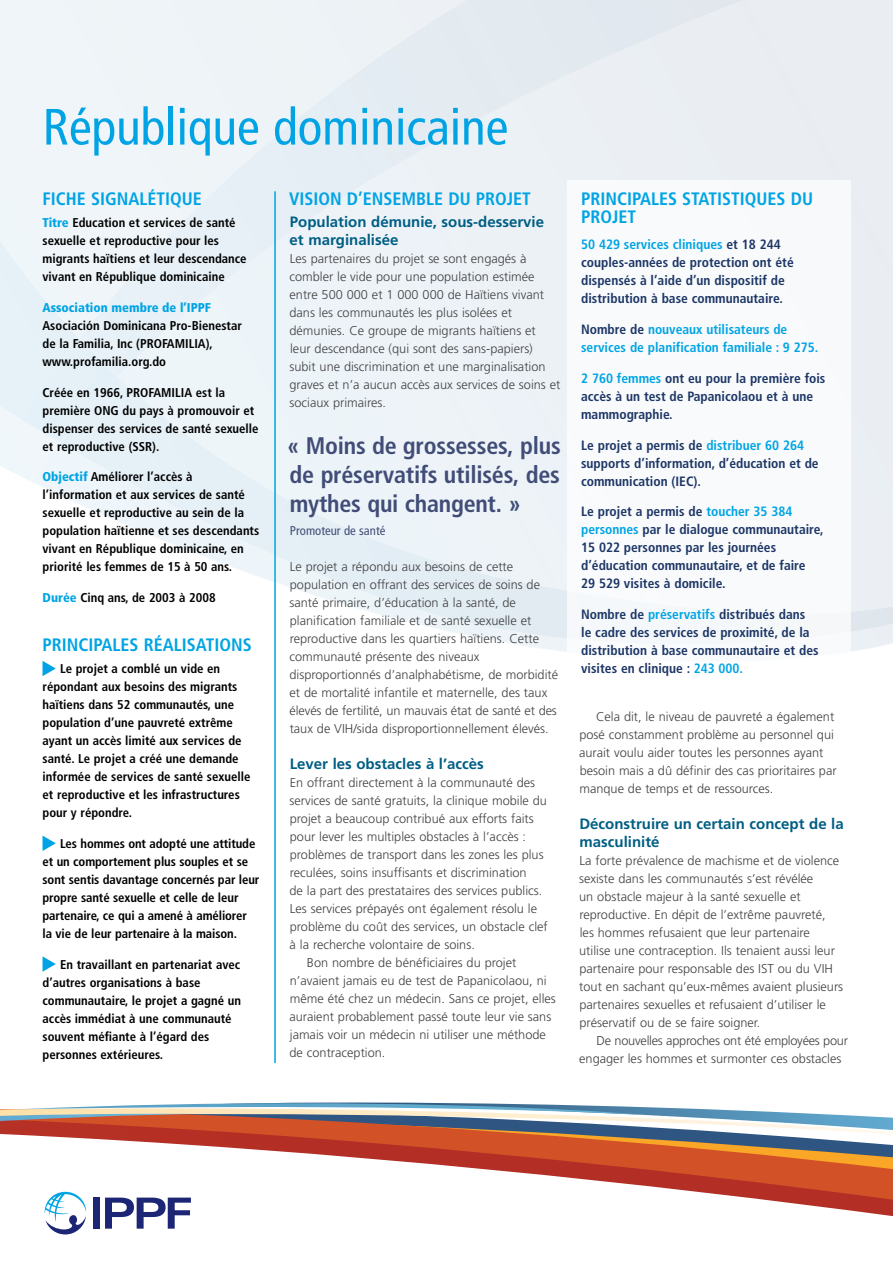
<style>
.page{position:relative;width:893px;height:1263px;background:#fff}
.page>*{position:absolute;margin:0;border:0;box-sizing:border-box;transform-origin:0 0}
.t1{font:condensed 51px "Frutiger";color:#00a4e4}
.t2{font:700 condensed 24px/28.8px "Frutiger";letter-spacing:-.01em;color:#414d77;text-align:justify}
.t3{font:700 condensed 18px/18px "Frutiger";color:#00a4e4}
.t4{font:700 15px/18px "Frutiger";color:#005e84}
.t5{font:700 condensed 13.5px/18px "Frutiger";color:#1d3666}
.t6{font:700 condensed 13.5px/18px "Frutiger";color:#00a4e4}
.t7{font:300 12.75px/18px "Frutiger";color:#414142}
.t8{font:700 condensed 12.75px/18px "Frutiger";color:#000}
.t9{font:900 condensed 12.75px "Frutiger";color:#00a4e4}
.t10{font:condensed 12.75px "Frutiger";color:#414d77}
.s1{font-weight:900;color:#00a4e4}
.s2{color:#00a4e4}
.s3{color:#1d3666}
</style>
<div class="page">
<svg style="left:0;top:0;width:79px;height:662px"></svg>
<img style="left:31px;top:443px;width:29px;height:65px">
<img style="left:0;top:216px;width:79px;height:227px">
<img style="left:343px;top:527px;width:27px;height:11px">
<img style="left:20px;top:338px;width:59px;height:105px">
<div style="left:60px;top:377px;width:58px;height:66px;background:#e5f1f7"></div>
<div style="left:118px;top:0;width:671px;height:377px;background:#ecf1f6"></div>
<div style="left:567px;top:180px;width:283px;height:514px;background:#f8fafb"></div>
<div style="left:93px;top:1197px;width:7px;height:31px;background:#1c2674"></div>
<svg style="left:105px;top:1216px;width:70px;height:12px"></svg>
<svg style="left:45px;top:1216px;width:41px;height:18px"></svg>
<svg style="left:43px;top:661px;width:13px;height:15px"></svg>
<svg style="left:43px;top:836px;width:13px;height:15px"></svg>
<svg style="left:43px;top:956px;width:13px;height:16px"></svg>
<hr style="left:274px;top:191px;width:2px;height:872px;background:#00a4e4">
<svg style="left:44px;top:1146px;width:849px;height:70px"></svg>
<svg style="left:0;top:1102px;width:893px;height:44px"></svg>
<h1 class="t1" style="left:43px;top:97px;width:467px">République dominicaine</h1>
<h3 class="t3" style="left:43px;top:190px;width:161px">FICHE SIGNALÉTIQUE</h3>
<p class="t8" style="left:43px;top:214px;width:206px"><span class="s1">Titre</span> Education et services de santé sexuelle et reproductive pour les migrants haïtiens et leur descendance vivant en République dominicaine</p>
<p class="t9" style="left:43px;top:300px;width:170px">Association membre de l’IPPF</p>
<p class="t8" style="left:43px;top:316px;width:201px">Asociación Dominicana Pro-Bienestar de la Familia, Inc (PROFAMILIA), www.profamilia.org.do</p>
<p class="t8" style="left:43px;top:383px;width:218px">Créée en 1966, PROFAMILIA est la première ONG du pays à promouvoir et dispenser des services de santé sexuelle et reproductive (SSR).</p>
<p class="t8" style="left:43px;top:468px;width:218px"><span class="s1">Objectif</span> Améliorer l’accès à l’information et aux services de santé sexuelle et reproductive au sein de la population haïtienne et ses descendants vivant en République dominicaine, en priorité les femmes de 15 à 50 ans.</p>
<p class="t8" style="left:43px;top:589px;width:175px"><span class="s1">Durée</span> Cinq ans, de 2003 à 2008</p>
<h3 class="t3" style="left:43px;top:636px;width:211px">PRINCIPALES RÉALISATIONS</h3>
<p class="t8" style="left:43px;top:660px;width:209px;text-indent:18px">Le projet a comblé un vide en répondant aux besoins des migrants haïtiens dans 52 communautés, une population d’une pauvreté extrême ayant un accès limité aux services de santé. Le projet a créé une demande informée de services de santé sexuelle et reproductive et les infrastructures pour y répondre.</p>
<p class="t8" style="left:43px;top:834px;width:218px;text-indent:18px">Les hommes ont adopté une attitude et un comportement plus souples et se sont sentis davantage concernés par leur propre santé sexuelle et celle de leur partenaire, ce qui a amené à améliorer la vie de leur partenaire à la maison.</p>
<p class="t8" style="left:43px;top:955px;width:200px;text-indent:18px">En travaillant en partenariat avec d’autres organisations à base communautaire, le projet a gagné un accès immédiat à une communauté souvent méfiante à l’égard des personnes extérieures.</p>
<h3 class="t3" style="left:289px;top:190px;width:243px">VISION D’ENSEMBLE DU PROJET</h3>
<p class="t4" style="left:290px;top:213px;width:256px">Population démunie, sous-desservie et marginalisée</p>
<p class="t7" style="left:289px;top:250px;width:272px">Les partenaires du projet se sont engagés à combler le vide pour une population estimée entre 500 000 et 1 000 000 de Haïtiens vivant dans les communautés les plus isolées et démunies. Ce groupe de migrants haïtiens et<br>leur descendance (qui sont des sans-papiers) subit une discrimination et une marginalisation graves et n’a aucun accès aux services de soins et sociaux primaires.</p>
<h2 class="t2" style="left:287px;top:431px;width:275px">« Moins de grossesses, plus de préservatifs utilisés, des mythes qui changent. »</h2>
<p class="t10" style="left:290px;top:523px;width:97px">Promoteur de santé</p>
<p class="t7" style="left:289px;top:558px;width:270px">Le projet a répondu aux besoins de cette population en offrant des services de soins de santé primaire, d’éducation à la santé, de planification familiale et de santé sexuelle et reproductive dans les quartiers haïtiens. Cette communauté présente des niveaux disproportionnés d’analphabétisme, de morbidité et de mortalité infantile et maternelle, des taux élevés de fertilité, un mauvais état de santé et des taux de VIH/sida disproportionnellement élevés.</p>
<p class="t4" style="left:290px;top:755px;width:196px">Lever les obstacles à l’accès</p>
<p class="t7" style="left:290px;top:774px;width:247px">En offrant directement à la communauté des</p>
<p class="t7" style="left:289px;top:792px;width:259px">services de santé gratuits, la clinique mobile du</p>
<p class="t7" style="left:290px;top:810px;width:245px">projet a beaucoup contribué aux efforts faits</p>
<p class="t7" style="left:290px;top:828px;width:238px">pour lever les multiples obstacles à l’accès :</p>
<p class="t7" style="left:290px;top:846px;width:255px">problèmes de transport dans les zones les plus</p>
<p class="t7" style="left:290px;top:864px;width:238px">reculées, soins insuffisants et discrimination</p>
<p class="t7" style="left:289px;top:882px;width:254px">de la part des prestataires des services publics.</p>
<p class="t7" style="left:290px;top:900px;width:249px">Les services prépayés ont également résolu le</p>
<p class="t7" style="left:290px;top:918px;width:260px">problème du coût des services, un obstacle clef</p>
<p class="t7" style="left:290px;top:936px;width:187px">à la recherche volontaire de soins.</p>
<p class="t7" style="left:307px;top:954px;width:211px">Bon nombre de bénéficiaires du projet</p>
<p class="t7" style="left:290px;top:972px;width:258px">n’avaient jamais eu de test de Papanicolaou, ni</p>
<p class="t7" style="left:290px;top:990px;width:268px">même été chez un médecin. Sans ce projet, elles</p>
<p class="t7" style="left:289px;top:1008px;width:263px">auraient probablement passé toute leur vie sans</p>
<p class="t7" style="left:290px;top:1026px;width:258px">jamais voir un médecin ni utiliser une méthode</p>
<p class="t7" style="left:289px;top:1044px;width:97px">de contraception.</p>
<h3 class="t3" style="left:581px;top:190px;width:233px">PRINCIPALES STATISTIQUES DU<br>PROJET</h3>
<p class="t5" style="left:581px;top:236px;width:214px"><span class="s2">50 429 services cliniques</span> et 18 244 couples-années de protection ont été dispensés à l’aide d’un dispositif de distribution à base communautaire.</p>
<p class="t6" style="left:581px;top:320px;width:239px"><span class="s3">Nombre de</span> nouveaux utilisateurs de services de planification familiale : 9 275.</p>
<p class="t5" style="left:581px;top:369px;width:246px"><span class="s2">2 760 femmes</span> ont eu pour la première fois accès à un test de Papanicolaou et à une mammographie.</p>
<p class="t5" style="left:581px;top:436px;width:239px">Le projet a permis de <span class="s2">distribuer 60 264 </span>supports d’information, d’éducation et de communication (IEC).</p>
<p class="t5" style="left:581px;top:503px;width:244px">Le projet a permis de <span class="s2">toucher 35 384 personnes</span> par le dialogue communautaire, 15 022 personnes par les journées d’éducation communautaire, et de faire<br>29 529 visites à domicile.</p>
<p class="t5" style="left:581px;top:605px;width:239px">Nombre de <span class="s2">préservatifs</span> distribués dans le cadre des services de proximité, de la distribution à base communautaire et des visites en clinique : <span class="s2">243 000.</span></p>
<p class="t7" style="left:579px;top:708px;width:259px;text-indent:17px">Cela dit, le niveau de pauvreté a également posé constamment problème au personnel qui aurait voulu aider toutes les personnes ayant besoin mais a dû définir des cas prioritaires par manque de temps et de ressources.</p>
<p class="t4" style="left:579px;top:815px;width:266px">Déconstruire un certain concept de la masculinité</p>
<p class="t7" style="left:579px;top:852px;width:266px">La forte prévalence de machisme et de violence sexiste dans les communautés s’est révélée<br>un obstacle majeur à la santé sexuelle et reproductive. En dépit de l’extrême pauvreté,<br>les hommes refusaient que leur partenaire utilise une contraception. Ils tenaient aussi leur partenaire pour responsable des IST ou du VIH tout en sachant qu’eux-mêmes avaient plusieurs partenaires sexuelles et refusaient d’utiliser le préservatif ou de se faire soigner.</p>
<p class="t7" style="left:579px;top:1032px;width:270px;text-indent:17px">De nouvelles approches ont été employées pour engager les hommes et surmonter ces obstacles</p>
</div>
